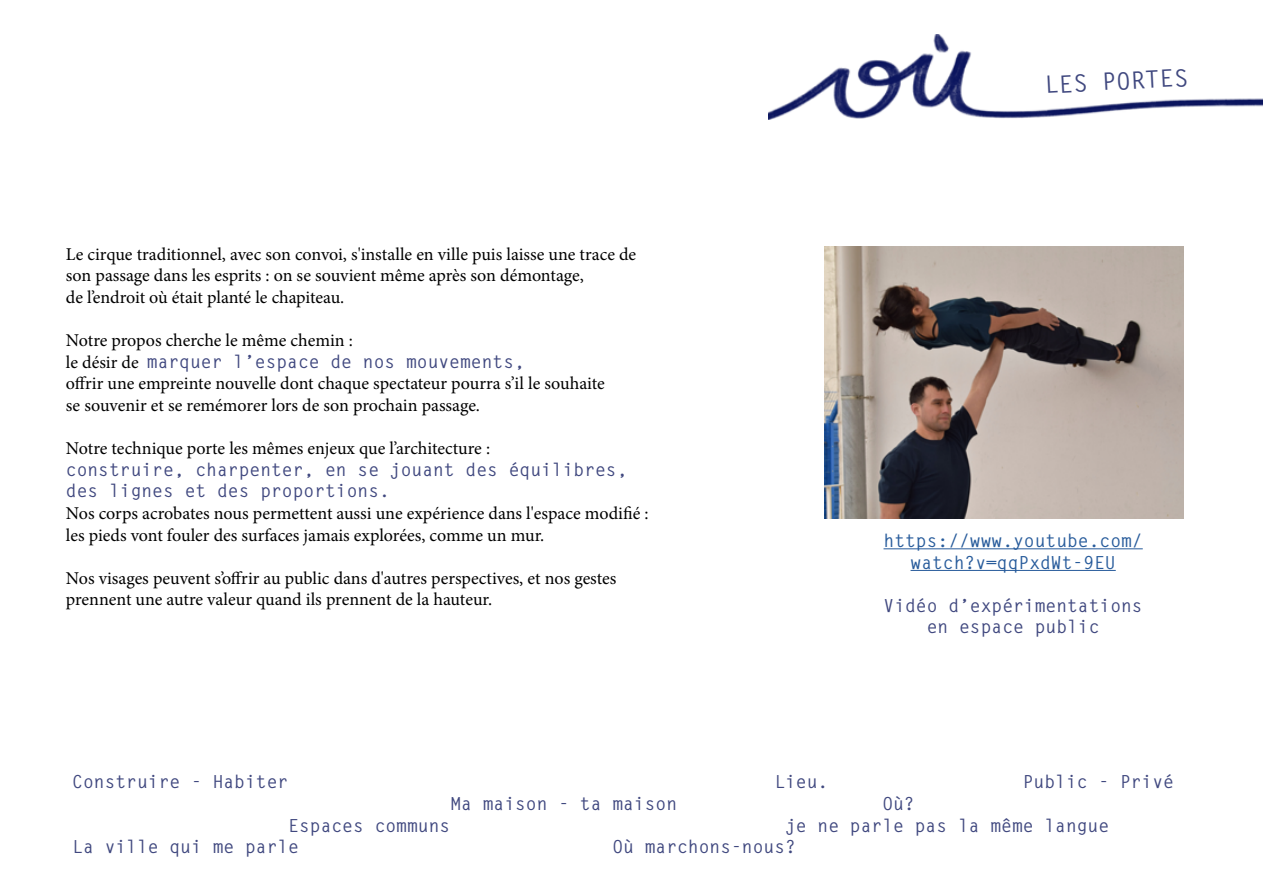
<style>
.page{position:relative;width:1263px;height:893px;background:#fff}
.page>*{position:absolute;margin:0;border:0;box-sizing:border-box;transform-origin:0 0}
.t1{font:700 24px "Letter Gothic Std";color:#40487f}
.t2{font:18px/21.6px "Minion Pro";color:#000}
.t3{font:700 18px/21.6px "Letter Gothic Std";color:#40487f;text-align:center}
.t4{font:700 18px/21.6px "Letter Gothic Std";color:#275b9b;text-align:center}
.s1{font-family:"Minion Pro";font-weight:400;color:#000}
</style>
<div class="page">
<hr style="left:883px;top:548px;width:260px;height:1px;background:#275b9b">
<hr style="left:910px;top:570px;width:206px;height:1px;background:#275b9b">
<img style="left:769px;top:34px;width:494px;height:85px">
<img style="left:825px;top:247px;width:358px;height:272px">
<p class="t2" style="left:66px;top:243px;width:572px">Le cirque traditionnel, avec son convoi, s'installe en ville puis laisse une trace de son passage dans les esprits : on se souvient même après son démontage,<br>de l’endroit où était planté le chapiteau.</p>
<p class="t2" style="left:66px;top:330px;width:289px">Notre propos cherche le même chemin :</p>
<p class="t3" style="left:66px;top:351px;width:460px"><span class="s1">le désir de</span> marquer l’espace de nos mouvements,</p>
<p class="t2" style="left:66px;top:373px;width:540px">offrir une empreinte nouvelle dont chaque spectateur pourra s’il le souhaite se souvenir et se remémorer lors de son prochain passage.</p>
<p class="t2" style="left:66px;top:438px;width:426px">Notre technique porte les mêmes enjeux que l’architecture :</p>
<p class="t3" style="left:66px;top:459px;width:563px;text-align:left">construire, charpenter, en se jouant des équilibres, des lignes et des proportions.</p>
<p class="t2" style="left:66px;top:502px;width:584px">Nos corps acrobates nous permettent aussi une expérience dans l'espace modifié : les pieds vont fouler des surfaces jamais explorées, comme un mur.</p>
<p class="t2" style="left:66px;top:567px;width:552px">Nos visages peuvent s’offrir au public dans d'autres perspectives, et nos gestes prennent une autre valeur quand ils prennent de la hauteur.</p>
<h1 class="t1" style="left:1044px;top:70px;width:146px;rotate:-3deg">LES PORTES</h1>
<p class="t4" style="left:883px;top:530px;width:261px">https://www.youtube.com/ watch?v=qqPxdWt-9EU</p>
<p class="t3" style="left:883px;top:595px;width:261px">Vidéo d’expérimentations en espace public</p>
<p class="t3" style="left:72px;top:771px;width:217px">Construire - Habiter</p>
<p class="t3" style="left:774px;top:771px;width:55px">Lieu.</p>
<p class="t3" style="left:1023px;top:771px;width:153px">Public - Privé</p>
<p class="t3" style="left:450px;top:793px;width:228px">Ma maison - ta maison</p>
<p class="t3" style="left:882px;top:793px;width:34px">Où?</p>
<p class="t3" style="left:288px;top:815px;width:164px">Espaces communs</p>
<p class="t3" style="left:785px;top:815px;width:326px">je ne parle pas la même langue</p>
<p class="t3" style="left:72px;top:836px;width:228px">La ville qui me parle</p>
<p class="t3" style="left:612px;top:836px;width:185px">Où marchons-nous?</p>
</div>
